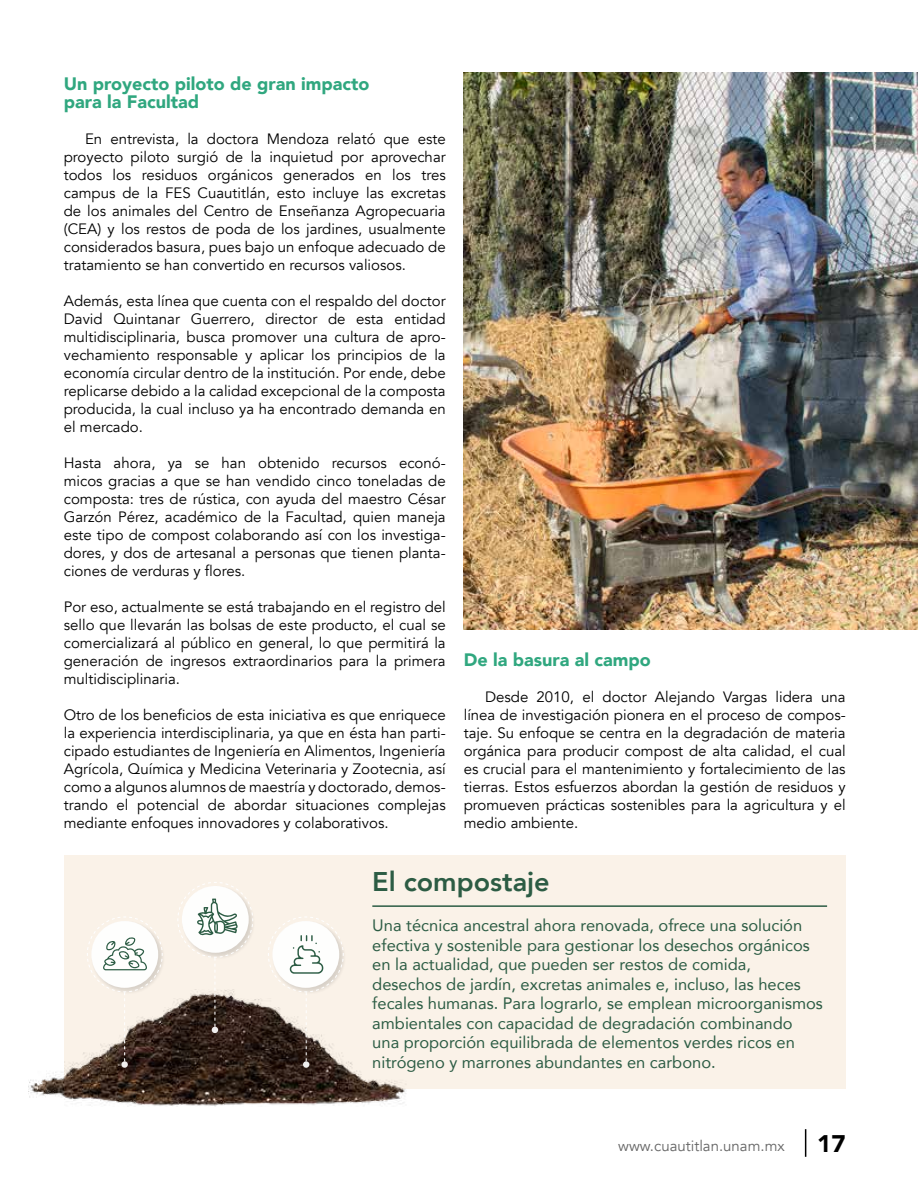
<style>
.page{position:relative;width:918px;height:1188px;background:#fff}
.page>*{position:absolute;margin:0;border:0;box-sizing:border-box;transform-origin:0 0}
.t1{font:800 27px "Avenir";color:#2c5c44}
.t2{font:900 24px "Avenir";color:#000}
.t3{font:900 18px/18px "Avenir";color:#30a77f}
.t4{font:16.5px/19.5px "Avenir";color:#2c5c44}
.t5{font:15px/18px "Avenir";color:#000;text-align:justify}
.t6{font:15px "Avenir";color:#666}
</style>
<div class="page">
<div style="left:64px;top:855px;width:782px;height:234px;background:#faf2e8"></div>
<img style="left:464px;top:72px;width:454px;height:558px">
<img style="left:28px;top:999px;width:378px;height:108px">
<div style="left:120px;top:1061px;width:15px;height:13px;background:#000;opacity:.15"></div>
<svg style="left:121px;top:1061px;width:7px;height:7px"></svg>
<div style="left:211px;top:1026px;width:14px;height:14px;background:#000;opacity:.15"></div>
<div style="left:302px;top:1061px;width:14px;height:13px;background:#000;opacity:.15"></div>
<div style="left:303px;top:1061px;width:6px;height:7px;background:#f0efee;border-radius:50%"></div>
<svg style="left:177px;top:882px;width:77px;height:151px"></svg>
<svg style="left:87px;top:916px;width:76px;height:145px"></svg>
<svg style="left:268px;top:916px;width:76px;height:145px"></svg>
<hr style="left:372px;top:905px;width:455px;height:2px;background:#2c5c44">
<svg style="left:805px;top:1129px;width:1px;height:28px"></svg>
<p class="t3" style="left:64px;top:74px;width:307px">Un proyecto piloto de gran impacto para la Facultad</p>
<p class="t5" style="left:64px;top:130px;width:384px;text-indent:21px">En entrevista, la doctora Mendoza relató que este proyecto piloto surgió de la inquietud por aprovechar todos los residuos orgánicos generados en los tres campus de la FES Cuautitlán, esto incluye las excretas de los animales del Centro de Enseñanza Agropecuaria (CEA) y los restos de poda de los jardines, usualmente considerados basura, pues bajo un enfoque adecuado de tratamiento se han convertido en recursos valiosos.</p>
<p class="t5" style="left:64px;top:292px;width:383px">Además, esta línea que cuenta con el respaldo del doctor David Quintanar Guerrero, director de esta entidad multidisciplinaria, busca promover una cultura de apro&shy;vechamiento responsable y aplicar los principios de la economía circular dentro de la institución. Por ende, debe replicarse debido a la calidad excepcional de la composta producida, la cual incluso ya ha encontrado demanda en el mercado.</p>
<p class="t5" style="left:64px;top:454px;width:384px">Hasta ahora, ya se han obtenido recursos econó&shy;micos gracias a que se han vendido cinco toneladas de composta: tres de rústica, con ayuda del maestro César Garzón Pérez, académico de la Facultad, quien maneja este tipo de compost colaborando así con los investiga&shy;dores, y dos de artesanal a personas que tienen planta&shy;ciones de verduras y flores.</p>
<p class="t5" style="left:64px;top:598px;width:384px">Por eso, actualmente se está trabajando en el registro del sello que llevarán las bolsas de este producto, el cual se comercializará al público en general, lo que permitirá la generación de ingresos extraordinarios para la primera multidisciplinaria.</p>
<p class="t5" style="left:64px;top:706px;width:383px">Otro de los beneficios de esta iniciativa es que enriquece la experiencia interdisciplinaria, ya que en ésta han parti&shy;cipado estudiantes de Ingeniería en Alimentos, Ingeniería Agrícola, Química y Medicina Veterinaria y Zootecnia, así como a algunos alumnos de maestría y doctorado, demos&shy;trando el potencial de abordar situaciones complejas mediante enfoques innovadores y colaborativos.</p>
<p class="t3" style="left:464px;top:650px;width:188px">De la basura al campo</p>
<p class="t5" style="left:464px;top:688px;width:383px;text-indent:21px">Desde 2010, el doctor Alejando Vargas lidera una línea de investigación pionera en el proceso de compos&shy;taje. Su enfoque se centra en la degradación de materia orgánica para producir compost de alta calidad, el cual es crucial para el mantenimiento y fortalecimiento de las tierras. Estos esfuerzos abordan la gestión de residuos y promueven prácticas sostenibles para la agricultura y el medio ambiente.</p>
<h1 class="t1" style="left:372px;top:861px;width:179px">El compostaje</h1>
<p class="t4" style="left:372px;top:916px;width:452px">Una técnica ancestral ahora renovada, ofrece una solución efectiva y sostenible para gestionar los desechos orgánicos en la actualidad, que pueden ser restos de comida, desechos de jardín, excretas animales e, incluso, las heces fecales humanas. Para lograrlo, se emplean microorganismos ambientales con capacidad de degradación combinando una proporción equilibrada de elementos verdes ricos en nitrógeno y marrones abundantes en carbono.</p>
<p class="t6" style="left:618px;top:1136px;width:168px">www.cuautitlan.unam.mx</p>
<h2 class="t2" style="left:817px;top:1123px;width:30px">17</h2>
</div>
